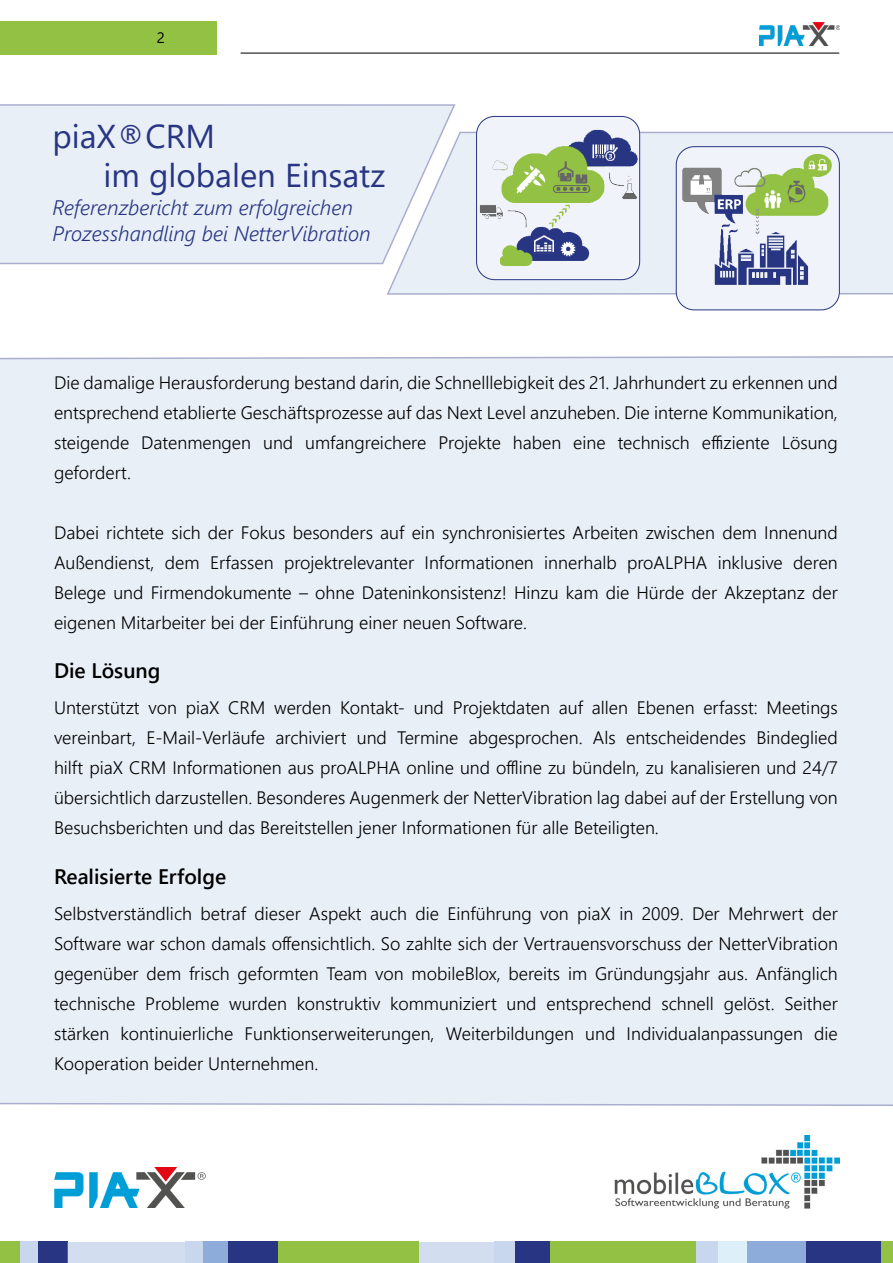
<style>
.page{position:relative;width:893px;height:1263px;background:#fff}
.page>*{position:absolute;margin:0;border:0;box-sizing:border-box;transform-origin:0 0}
.t1{font:33px/39.6px "Segoe UI";color:#283583}
.t2{font:italic 300 21px/25.2px "Segoe UI";color:#283583}
.t3{font:600 21px "Segoe UI";color:#000}
.t4{font:300 18px/30px "Segoe UI";color:#000;text-align:justify}
.t5{font:15px "Segoe UI";color:#000}
</style>
<div class="page">
<div style="left:0;top:356px;width:893px;height:750px;background:#e9eff7"></div>
<div style="left:0;top:21px;width:216px;height:34px;background:#92c143"></div>
<hr style="left:241px;top:52px;width:598px;height:2px;background:#525251">
<img style="left:759px;top:22px;width:81px;height:24px">
<svg style="left:386px;top:131px;width:507px;height:164px;background:#e6ecf5"></svg>
<img style="left:477px;top:117px;width:163px;height:163px">
<div style="left:476px;top:116px;width:164px;height:164px;border:1px solid #283583;border-radius:18px"></div>
<div style="left:676px;top:147px;width:163px;height:163px;background:#f0f4fa;border-radius:18px"></div>
<img style="left:679px;top:147px;width:157px;height:157px">
<div style="left:676px;top:146px;width:164px;height:164px;border:1px solid #283583;border-radius:18px"></div>
<div style="left:0;top:1242px;width:20px;height:21px;background:#92c143"></div>
<div style="left:20px;top:1242px;width:18px;height:21px;background:#c8d7ed"></div>
<div style="left:38px;top:1242px;width:30px;height:21px;background:#283583"></div>
<div style="left:68px;top:1242px;width:117px;height:21px;background:#d2def0"></div>
<div style="left:185px;top:1242px;width:18px;height:21px;background:#c8d7ed"></div>
<div style="left:203px;top:1242px;width:25px;height:21px;background:#8eacda"></div>
<div style="left:228px;top:1242px;width:50px;height:21px;background:#283583"></div>
<div style="left:278px;top:1242px;width:141px;height:21px;background:#92c143"></div>
<div style="left:419px;top:1242px;width:75px;height:21px;background:#d2def0"></div>
<div style="left:494px;top:1242px;width:21px;height:21px;background:#c8d7ed"></div>
<div style="left:515px;top:1242px;width:35px;height:21px;background:#283583"></div>
<div style="left:550px;top:1242px;width:147px;height:21px;background:#92c143"></div>
<div style="left:697px;top:1242px;width:21px;height:21px;background:#c8d7ed"></div>
<div style="left:718px;top:1242px;width:29px;height:21px;background:#ddeff9"></div>
<div style="left:747px;top:1242px;width:59px;height:21px;background:#8eacda"></div>
<div style="left:806px;top:1242px;width:76px;height:21px;background:#283583"></div>
<div style="left:881px;top:1242px;width:12px;height:21px;background:#92c143"></div>
<img style="left:55px;top:1167px;width:150px;height:40px">
<img style="left:614px;top:1135px;width:225px;height:73px">
<div style="left:0;top:104px;width:457px;height:161px;background:#e9eff7"></div>
<p class="t5" style="left:157px;top:23px;width:10px">2</p>
<h1 class="t1" style="left:104px;top:113px;width:283px;text-indent:-51px">piaX®CRM<br>im globalen Einsatz</h1>
<p class="t2" style="left:52px;top:192px;width:320px">Referenzbericht zum erfolgreichen<br>Prozesshandling bei NetterVibration</p>
<p class="t4" style="left:54px;top:366px;width:785px">Die damalige Herausforderung bestand darin, die Schnelllebigkeit des 21. Jahrhundert zu erkennen und entsprechend etablierte Geschäftsprozesse auf das Next Level anzuheben. Die interne Kommunikation, steigende Datenmengen und umfangreichere Projekte haben eine technisch effiziente Lösung gefordert.</p>
<p class="t4" style="left:54px;top:516px;width:785px">Dabei richtete sich der Fokus besonders auf ein synchronisiertes Arbeiten zwischen dem Innenund Außendienst, dem Erfassen projektrelevanter Informationen innerhalb proALPHA inklusive deren Belege und Firmendokumente – ohne Dateninkonsistenz! Hinzu kam die Hürde der Akzeptanz der eigenen Mitarbeiter bei der Einführung einer neuen Software.</p>
<p class="t3" style="left:54px;top:651px;width:108px">Die Lösung</p>
<p class="t4" style="left:54px;top:691px;width:785px">Unterstützt von piaX CRM werden Kontakt- und Projektdaten auf allen Ebenen erfasst: Meetings vereinbart, E-Mail-Verläufe archiviert und Termine abgesprochen. Als entscheidendes Bindeglied hilft piaX CRM Informationen aus proALPHA online und offline zu bündeln, zu kanalisieren und 24/7 übersichtlich darzustellen. Besonderes Augenmerk der NetterVibration lag dabei auf der Erstellung von Besuchsberichten und das Bereitstellen jener Informationen für alle Beteiligten.</p>
<p class="t3" style="left:54px;top:856px;width:174px">Realisierte Erfolge</p>
<p class="t4" style="left:54px;top:896px;width:785px">Selbstverständlich betraf dieser Aspekt auch die Einführung von piaX in 2009. Der Mehrwert der Software war schon damals offensichtlich. So zahlte sich der Vertrauensvorschuss der NetterVibration gegenüber dem frisch geformten Team von mobileBlox, bereits im Gründungsjahr aus. Anfänglich technische Probleme wurden konstruktiv kommuniziert und entsprechend schnell gelöst. Seither stärken kontinuierliche Funktionserweiterungen, Weiterbildungen und Individualanpassungen die Kooperation beider Unternehmen.</p>
</div>
